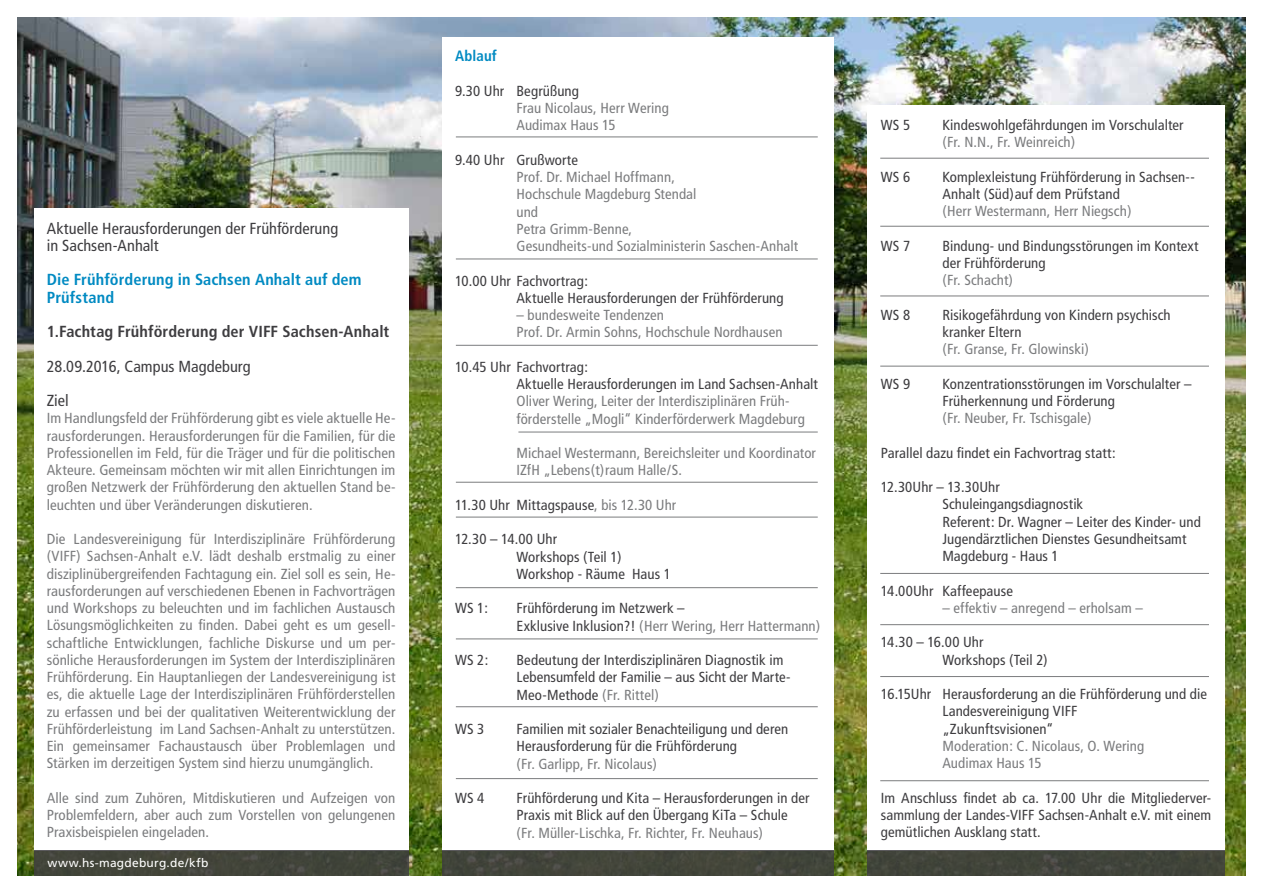
<style>
.page{position:relative;width:1263px;height:893px;background:#fff}
.page>*{position:absolute;margin:0;border:0;box-sizing:border-box;transform-origin:0 0}
.t1{font:condensed 16.05px/17.2px "Frutiger";color:#3e3d40}
.t2{font:700 condensed 16.05px/17.2px "Frutiger";letter-spacing:.005em;color:#008ac2}
.t3{font:700 condensed 16.05px "Frutiger";letter-spacing:.005em;color:#3e3d40}
.t4{font:700 condensed 15px "Frutiger";letter-spacing:.01em;color:#008ac2}
.t5{font:condensed 14.55px/17.2px "Frutiger";letter-spacing:.005em;color:#7b7c7e}
.t6{font:condensed 14.55px/17.2px "Frutiger";letter-spacing:.005em;color:#3e3d40}
.t7{font:12px "Frutiger";letter-spacing:.02em;color:#fff}
.s1{color:#7b7c7e}
</style>
<div class="page">
<img style="left:17px;top:17px;width:1229px;height:859px">
<div style="left:442px;top:37px;width:391px;height:813px;background:#fff"></div>
<div style="left:34px;top:208px;width:374px;height:642px;background:#fff"></div>
<div style="left:442px;top:850px;width:391px;height:26px;background:#42453a"></div>
<div style="left:34px;top:850px;width:374px;height:26px;background:#42443a"></div>
<div style="left:867px;top:105px;width:358px;height:745px;background:#fff"></div>
<div style="left:867px;top:850px;width:358px;height:26px;background:#41443a"></div>
<hr style="left:456px;top:136px;width:362px;height:1px;background:#7b7c7e">
<hr style="left:456px;top:706px;width:362px;height:1px;background:#7b7c7e">
<hr style="left:456px;top:778px;width:362px;height:1px;background:#7b7c7e">
<hr style="left:456px;top:259px;width:362px;height:1px;background:#7b7c7e">
<hr style="left:880px;top:158px;width:329px;height:1px;background:#7b7c7e">
<hr style="left:880px;top:226px;width:329px;height:1px;background:#7b7c7e">
<hr style="left:880px;top:296px;width:329px;height:1px;background:#7b7c7e">
<hr style="left:880px;top:366px;width:329px;height:1px;background:#7b7c7e">
<hr style="left:880px;top:573px;width:329px;height:1px;background:#7b7c7e">
<hr style="left:880px;top:624px;width:329px;height:1px;background:#7b7c7e">
<hr style="left:880px;top:676px;width:329px;height:1px;background:#7b7c7e">
<hr style="left:880px;top:780px;width:329px;height:1px;background:#7b7c7e">
<hr style="left:456px;top:345px;width:362px;height:1px;background:#7b7c7e">
<hr style="left:456px;top:482px;width:362px;height:1px;background:#7b7c7e">
<hr style="left:456px;top:517px;width:362px;height:1px;background:#7b7c7e">
<hr style="left:518px;top:432px;width:300px;height:1px;background:#7b7c7e">
<hr style="left:456px;top:587px;width:362px;height:1px;background:#7b7c7e">
<hr style="left:456px;top:638px;width:362px;height:1px;background:#7b7c7e">
<p class="t1" style="left:47px;top:219px;width:293px">Aktuelle Herausforderungen der Frühförderung in Sachsen-Anhalt</p>
<p class="t2" style="left:47px;top:271px;width:316px">Die Frühförderung in Sachsen Anhalt auf dem<br>Prüfstand</p>
<p class="t3" style="left:47px;top:322px;width:344px">1.Fachtag Frühförderung der VIFF Sachsen-Anhalt</p>
<p class="t1" style="left:47px;top:349px;width:205px;line-height:34.5px">28.09.2016, Campus Magdeburg<br>Ziel</p>
<p class="t5" style="left:47px;top:410px;width:350px;text-align:justify">Im Handlungsfeld der Frühförderung gibt es viele aktuelle He&shy;rausforderungen. Herausforderungen für die Familien, für die Professionellen im Feld, für die Träger und für die politischen Akteure. Gemeinsam möchten wir mit allen Einrichtungen im großen Netzwerk der Frühförderung den aktuellen Stand be&shy;leuchten und über Veränderungen diskutieren.</p>
<p class="t5" style="left:47px;top:530px;width:350px;text-align:justify">Die Landesvereinigung für Interdisziplinäre Frühförderung (VIFF) Sachsen-Anhalt e.V. lädt deshalb erstmalig zu einer disziplinübergreifenden Fachtagung ein. Ziel soll es sein, He&shy;rausforderungen auf verschiedenen Ebenen in Fachvorträgen und Workshops zu beleuchten und im fachlichen Austausch Lösungsmöglichkeiten zu finden. Dabei geht es um gesell&shy;schaftliche Entwicklungen, fachliche Diskurse und um per&shy;sönliche Herausforderungen im System der Interdisziplinären Frühförderung. Ein Hauptanliegen der Landesvereinigung ist es, die aktuelle Lage der Interdisziplinären Frühförderstellen zu erfassen und bei der qualitativen Weiterentwicklung der Frühförderleistung im Land Sachsen-Anhalt zu unterstützen.<br>Ein gemeinsamer Fachaustausch über Problemlagen und Stärken im derzeitigen System sind hierzu unumgänglich.</p>
<p class="t5" style="left:47px;top:789px;width:350px;text-align:justify">Alle sind zum Zuhören, Mitdiskutieren und Aufzeigen von Problemfeldern, aber auch zum Vorstellen von gelungenen Praxisbeispielen eingeladen.</p>
<p class="t7" style="left:47px;top:856px;width:163px">www.hs-magdeburg.de/kfb</p>
<p class="t4" style="left:455px;top:47px;width:43px">Ablauf</p>
<p class="t6" style="left:455px;top:82px;width:125px">9.30 Uhr Begrüßung</p>
<p class="t5" style="left:516px;top:99px;width:154px">Frau Nicolaus, Herr Wering<br>Audimax Haus 15</p>
<p class="t6" style="left:455px;top:151px;width:125px">9.40 Uhr Grußworte</p>
<p class="t5" style="left:516px;top:168px;width:283px">Prof. Dr. Michael Hoffmann,<br>Hochschule Magdeburg Stendal<br>und<br>Petra Grimm-Benne,<br>Gesundheits-und Sozialministerin Saschen-Anhalt</p>
<p class="t6" style="left:516px;top:272px;width:269px;text-indent:-61px">10.00 Uhr Fachvortrag:<br>Aktuelle Herausforderungen der Frühförderung</p>
<p class="t5" style="left:516px;top:306px;width:268px">– bundesweite Tendenzen<br>Prof. Dr. Armin Sohns, Hochschule Nordhausen</p>
<p class="t6" style="left:516px;top:358px;width:303px;text-indent:-61px">10.45 Uhr Fachvortrag:<br>Aktuelle Herausforderungen im Land Sachsen-Anhalt</p>
<p class="t5" style="left:516px;top:393px;width:290px">Oliver Wering, Leiter der Interdisziplinären Früh&shy;förderstelle „Mogli“ Kinderförderwerk Magdeburg</p>
<p class="t5" style="left:516px;top:444px;width:301px">Michael Westermann, Bereichsleiter und Koordinator<br>IZfH „Lebens(t)raum Halle/S.</p>
<p class="t6" style="left:455px;top:496px;width:223px">11.30 Uhr Mittagspause<span class="s1">, bis 12.30 Uhr</span></p>
<p class="t6" style="left:516px;top:531px;width:156px;text-indent:-61px">12.30 – 14.00 Uhr<br>Workshops (Teil 1)<br>Workshop - Räume Haus 1</p>
<p class="t6" style="left:455px;top:600px;width:34px">WS 1:</p>
<p class="t6" style="left:516px;top:600px;width:305px">Frühförderung im Netzwerk –<br>Exklusive Inklusion?! <span class="s1">(Herr Wering, Herr Hattermann)</span></p>
<p class="t6" style="left:455px;top:652px;width:35px">WS 2:</p>
<p class="t6" style="left:516px;top:652px;width:276px">Bedeutung der Interdisziplinären Diagnostik im<br>Lebensumfeld der Familie – aus Sicht der Marte-<br>Meo-Methode <span class="s1">(Fr. Rittel)</span></p>
<p class="t6" style="left:455px;top:721px;width:31px">WS 3</p>
<p class="t6" style="left:516px;top:721px;width:273px">Familien mit sozialer Benachteiligung und deren<br>Herausforderung für die Frühförderung</p>
<p class="t5" style="left:516px;top:755px;width:142px">(Fr. Garlipp, Fr. Nicolaus)</p>
<p class="t6" style="left:455px;top:790px;width:31px">WS 4</p>
<p class="t6" style="left:516px;top:790px;width:294px">Frühförderung und Kita – Herausforderungen in der<br>Praxis mit Blick auf den Übergang KiTa – Schule</p>
<p class="t5" style="left:516px;top:824px;width:248px">(Fr. Müller-Lischka, Fr. Richter, Fr. Neuhaus)</p>
<p class="t6" style="left:881px;top:116px;width:31px">WS 5</p>
<p class="t6" style="left:942px;top:116px;width:243px">Kindeswohlgefährdungen im Vorschulalter</p>
<p class="t5" style="left:942px;top:133px;width:134px">(Fr. N.N., Fr. Weinreich)</p>
<p class="t6" style="left:881px;top:168px;width:31px">WS 6</p>
<p class="t6" style="left:942px;top:168px;width:254px">Komplexleistung Frühförderung in Sachsen--<br>Anhalt (Süd)auf dem Prüfstand</p>
<p class="t5" style="left:942px;top:202px;width:191px">(Herr Westermann, Herr Niegsch)</p>
<p class="t6" style="left:881px;top:237px;width:31px">WS 7</p>
<p class="t6" style="left:942px;top:237px;width:258px">Bindung- und Bindungsstörungen im Kontext der Frühförderung</p>
<p class="t5" style="left:942px;top:271px;width:72px">(Fr. Schacht)</p>
<p class="t6" style="left:881px;top:306px;width:31px">WS 8</p>
<p class="t6" style="left:942px;top:306px;width:230px">Risikogefährdung von Kindern psychisch kranker Eltern</p>
<p class="t5" style="left:942px;top:340px;width:148px">(Fr. Granse, Fr. Glowinski)</p>
<p class="t6" style="left:881px;top:375px;width:31px">WS 9</p>
<p class="t6" style="left:942px;top:375px;width:251px">Konzentrationsstörungen im Vorschulalter –<br>Früherkennung und Förderung</p>
<p class="t5" style="left:942px;top:410px;width:151px">(Fr. Neuber, Fr. Tschisgale)</p>
<p class="t6" style="left:881px;top:444px;width:236px">Parallel dazu findet ein Fachvortrag statt:</p>
<p class="t6" style="left:942px;top:478px;width:260px;text-indent:-61px">12.30Uhr – 13.30Uhr<br>Schuleingangsdiagnostik<br>Referent: Dr. Wagner – Leiter des Kinder- und<br>Jugendärztlichen Dienstes Gesundheitsamt<br>Magdeburg - Haus 1</p>
<p class="t6" style="left:881px;top:582px;width:134px">14.00Uhr Kaffeepause</p>
<p class="t5" style="left:942px;top:599px;width:202px">– effektiv – anregend – erholsam –</p>
<p class="t6" style="left:942px;top:634px;width:107px;text-indent:-61px">14.30 – 16.00 Uhr<br>Workshops (Teil 2)</p>
<p class="t6" style="left:942px;top:686px;width:266px;text-indent:-61px">16.15Uhr Herausforderung an die Frühförderung und die<br>Landesvereinigung VIFF<br>„Zukunftsvisionen“</p>
<p class="t5" style="left:942px;top:737px;width:203px">Moderation: C. Nicolaus, O. Wering<br>Audimax Haus 15</p>
<p class="t6" style="left:881px;top:789px;width:332px;text-align:justify">Im Anschluss findet ab ca. 17.00 Uhr die Mitgliederver&shy;sammlung der Landes-VIFF Sachsen-Anhalt e.V. mit einem gemütlichen Ausklang statt.</p>
</div>
